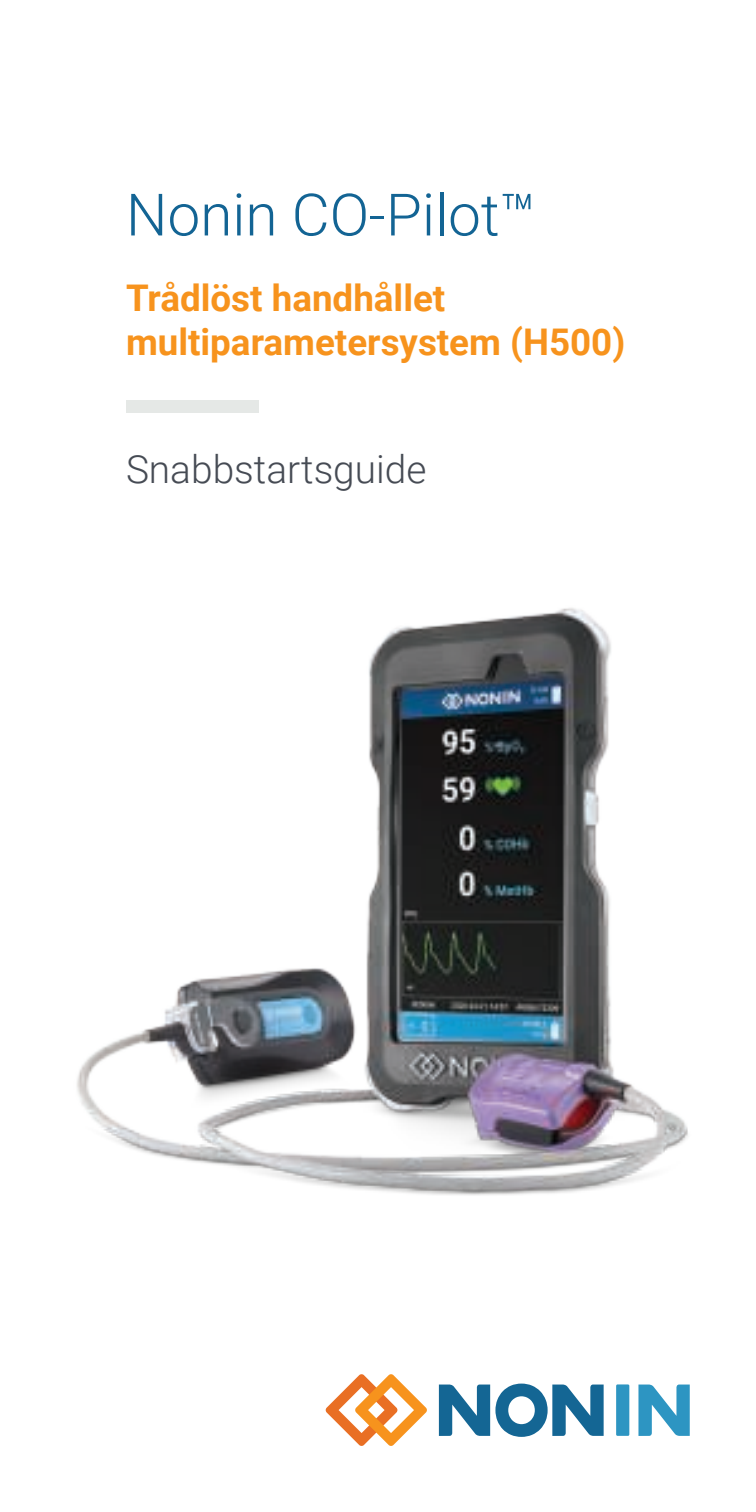
<style>
.page{position:relative;width:756px;height:1512px;background:#fff}
.page>*{position:absolute;margin:0;border:0;box-sizing:border-box;transform-origin:0 0}
.t1{font:300 58.45px "Roboto";color:#136494}
.t2{font:300 38.85px "Roboto";color:#464b54}
.t3{font:700 36.75px/44.1px "Roboto";color:#f7931d}
</style>
<div class="page">
<div style="left:126px;top:400px;width:132px;height:13px;background:#e5e8e6"></div>
<svg style="left:638px;top:1385px;width:52px;height:51px"></svg>
<svg style="left:439px;top:1384px;width:165px;height:53px"></svg>
<div style="left:616px;top:1384px;width:13px;height:52px;background:#2d95c2"></div>
<svg style="left:325px;top:1374px;width:102px;height:72px"></svg>
<img style="left:77px;top:608px;width:611px;height:588px">
<h1 class="t1" style="left:126px;top:189px;width:411px">Nonin CO-Pilot™</h1>
<p class="t3" style="left:126px;top:279px;width:501px">Trådlöst handhållet multiparametersystem (H500)</p>
<p class="t2" style="left:126px;top:452px;width:302px">Snabbstartsguide</p>
</div>
